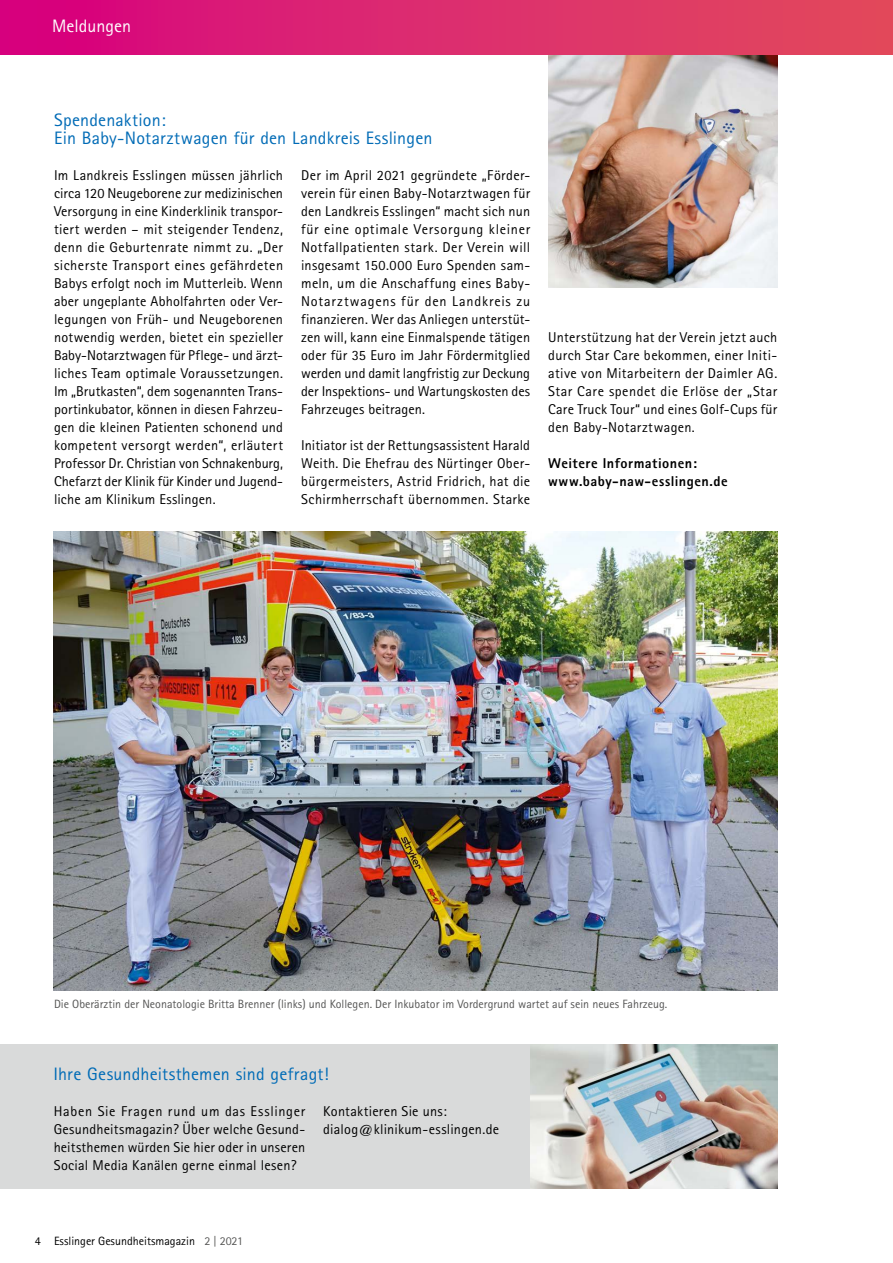
<style>
.page{position:relative;width:893px;height:1263px;background:#fff}
.page>*{position:absolute;margin:0;border:0;box-sizing:border-box;transform-origin:0 0}
.t1{font:18px/18px "Rotis Sans Serif";letter-spacing:.01em;color:#006bb6}
.t2{font:18px "Rotis Sans Serif";color:#fff}
.t3{font:14.25px/18px "Rotis Sans Serif";letter-spacing:.01em;color:#000;text-align:justify}
.t4{font:800 14.25px/18px "Rotis Sans Serif";letter-spacing:.035em;color:#000}
.t5{font:12px "Rotis Sans Serif";color:#565655}
.t6{font:12px "Rotis Sans Serif";color:#000}
.s1{color:#565655}
</style>
<div class="page">
<img style="left:548px;top:54px;width:229px;height:234px">
<img style="left:54px;top:531px;width:723px;height:459px">
<div style="left:0;top:0;width:893px;height:54px;background:linear-gradient(to right,#d70380,#e24f5c)"></div>
<div style="left:0;top:1044px;width:592px;height:144px;background:#d9dada"></div>
<img style="left:530px;top:1044px;width:247px;height:144px">
<p class="t2" style="left:52px;top:15px;width:80px">Meldungen</p>
<p class="t1" style="left:54px;top:111px;width:380px">Spendenaktion:<br>Ein Baby-Notarztwagen für den Landkreis Esslingen</p>
<p class="t3" style="left:54px;top:166px;width:231px">Im Landkreis Esslingen müssen jährlich circa 120 Neugeborene zur medizinischen Versorgung in eine Kinderklinik transpor&shy;tiert werden – mit steigender Tendenz, denn die Geburtenrate nimmt zu. „Der sicherste Transport eines gefährdeten Babys erfolgt noch im Mutterleib. Wenn aber ungeplante Abholfahrten oder Ver&shy;legungen von Früh- und Neugeborenen notwendig werden, bietet ein spezieller Baby-Notarztwagen für Pflege- und ärzt&shy;liches Team optimale Voraussetzungen.<br>Im „Brutkasten“, dem sogenannten Trans&shy;portinkubator, können in diesen Fahrzeu&shy;gen die kleinen Patienten schonend und kompetent versorgt werden“, erläutert Professor Dr. Christian von Schnakenburg, Chefarzt der Klinik für Kinder und Jugend&shy;liche am Klinikum Esslingen.</p>
<p class="t3" style="left:301px;top:166px;width:231px">Der im April 2021 gegründete „Förder&shy;verein für einen Baby-Notarztwagen für den Landkreis Esslingen“ macht sich nun für eine optimale Versorgung kleiner Notfallpatienten stark. Der Verein will insgesamt 150.000 Euro Spenden sam&shy;meln, um die Anschaffung eines Baby-Notarztwagens für den Landkreis zu finanzieren. Wer das Anliegen unterstüt&shy;zen will, kann eine Einmalspende tätigen oder für 35 Euro im Jahr Fördermitglied werden und damit langfristig zur Deckung der Inspektions- und Wartungskosten des Fahrzeuges beitragen.</p>
<p class="t3" style="left:301px;top:436px;width:231px">Initiator ist der Rettungsassistent Harald Weith. Die Ehefrau des Nürtinger Ober&shy;bürgermeisters, Astrid Fridrich, hat die Schirmherrschaft übernommen. Starke</p>
<p class="t3" style="left:548px;top:328px;width:231px">Unterstützung hat der Verein jetzt auch durch Star Care bekommen, einer Initi&shy;ative von Mitarbeitern der Daimler AG.<br>Star Care spendet die Erlöse der „Star Care Truck Tour“ und eines Golf-Cups für den Baby-Notarztwagen.</p>
<p class="t4" style="left:548px;top:454px;width:181px">Weitere Informationen: www.baby-naw-esslingen.de</p>
<p class="t5" style="left:54px;top:997px;width:615px">Die Oberärztin der Neonatologie Britta Brenner (links) und Kollegen. Der Inkubator im Vordergrund wartet auf sein neues Fahrzeug.</p>
<p class="t1" style="left:54px;top:1065px;width:277px">Ihre Gesundheitsthemen sind gefragt!</p>
<p class="t3" style="left:54px;top:1102px;width:253px">Haben Sie Fragen rund um das Esslinger Gesundheitsmagazin? Über welche Gesund&shy;heitsthemen würden Sie hier oder in unseren Social Media Kanälen gerne einmal lesen?</p>
<p class="t3" style="left:323px;top:1102px;width:177px">Kontaktieren Sie uns: dialog@klinikum-esslingen.de</p>
<p class="t6" style="left:35px;top:1233px;width:210px">4 Esslinger Gesundheitsmagazin <span class="s1">2 | 2021</span></p>
</div>
